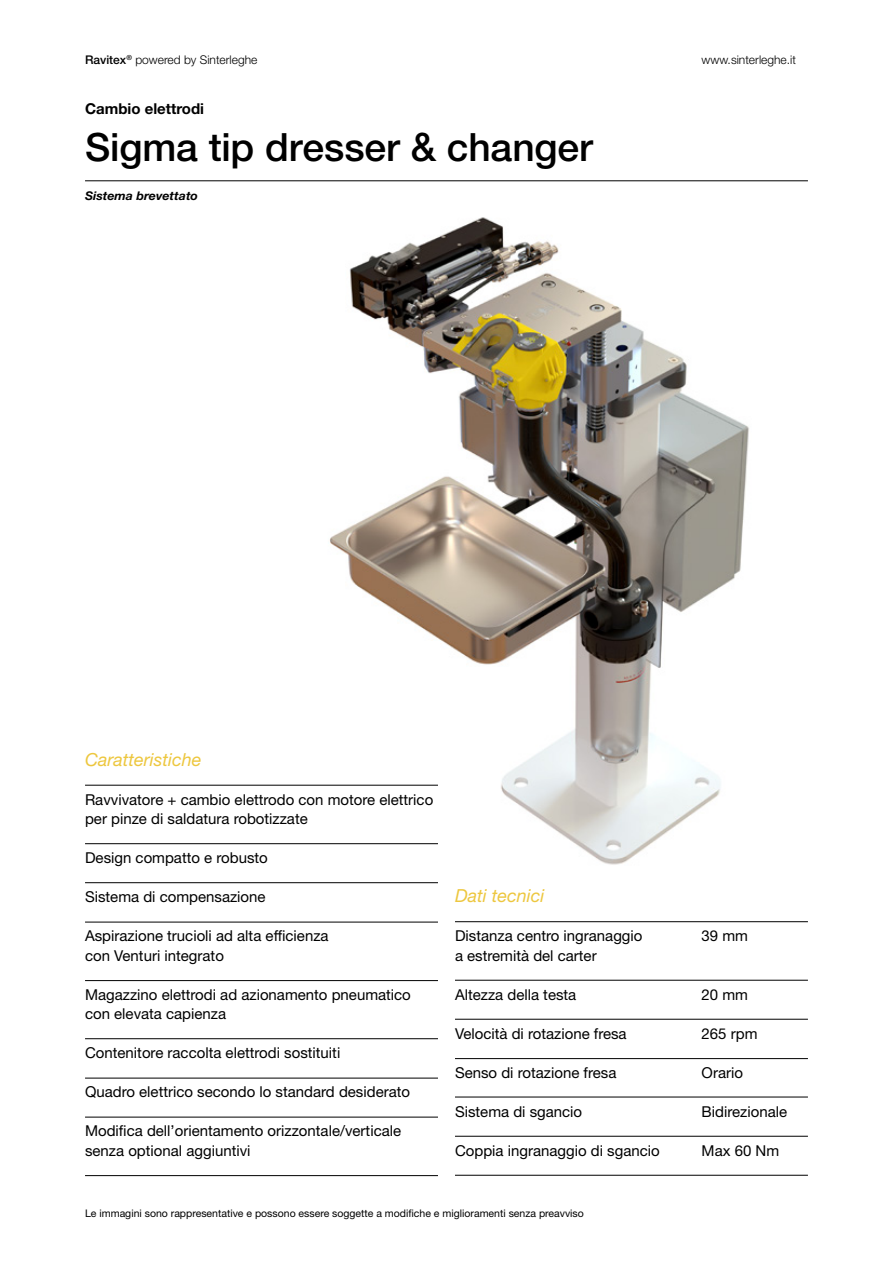
<style>
.page{position:relative;width:893px;height:1263px;background:#fff}
.page>*{position:absolute;margin:0;border:0;box-sizing:border-box;transform-origin:0 0}
.t1{font:500 39px "Helvetica Neue LT Std";letter-spacing:-.005em;color:#000}
.t2{font:italic 18px "Helvetica Neue LT Std";color:#edc73f}
.t3{font:15px/19.5px "Helvetica Neue LT Std";color:#000}
.t4{font:700 15px "Helvetica Neue LT Std";color:#000}
.t5{font:300 12px "Helvetica Neue LT Std";color:#000}
.t6{font:italic 700 12px "Helvetica Neue LT Std";color:#000;scale:1.04 1}
.t7{font:10.5px "Helvetica Neue LT Std";color:#000}
.s1{font-weight:500}
</style>
<div class="page">
<img style="left:104px;top:217px;width:645px;height:667px">
<hr style="left:85px;top:180px;width:723px;height:1px;background:#000">
<hr style="left:455px;top:921px;width:353px;height:1px;background:#000">
<hr style="left:85px;top:785px;width:353px;height:1px;background:#000">
<hr style="left:455px;top:980px;width:353px;height:1px;background:#000">
<hr style="left:85px;top:843px;width:353px;height:1px;background:#000">
<hr style="left:85px;top:1038px;width:353px;height:1px;background:#000">
<hr style="left:85px;top:1078px;width:353px;height:1px;background:#000">
<hr style="left:85px;top:1117px;width:353px;height:1px;background:#000">
<hr style="left:85px;top:1175px;width:353px;height:1px;background:#000">
<hr style="left:455px;top:1019px;width:353px;height:1px;background:#000">
<hr style="left:85px;top:882px;width:353px;height:1px;background:#000">
<hr style="left:455px;top:1058px;width:353px;height:1px;background:#000">
<hr style="left:455px;top:1097px;width:353px;height:1px;background:#000">
<hr style="left:455px;top:1175px;width:353px;height:1px;background:#000">
<hr style="left:455px;top:1136px;width:353px;height:1px;background:#000">
<hr style="left:85px;top:922px;width:353px;height:1px;background:#000">
<hr style="left:85px;top:980px;width:353px;height:1px;background:#000">
<p class="t5" style="left:85px;top:52px;width:174px"><span class="s1">Ravitex</span><sup>®</sup> powered by Sinterleghe</p>
<p class="t5" style="left:702px;top:52px;width:96px">www.sinterleghe.it</p>
<p class="t4" style="left:85px;top:99px;width:121px">Cambio elettrodi</p>
<h1 class="t1" style="left:85px;top:124px;width:509px">Sigma tip dresser &amp; changer</h1>
<p class="t6" style="left:85px;top:189px;width:110px">Sistema brevettato</p>
<p class="t2" style="left:85px;top:749px;width:118px">Caratteristiche</p>
<p class="t3" style="left:85px;top:789px;width:350px">Ravvivatore + cambio elettrodo con motore elettrico per pinze di saldatura robotizzate</p>
<p class="t3" style="left:85px;top:848px;width:184px">Design compatto e robusto</p>
<p class="t3" style="left:85px;top:887px;width:182px">Sistema di compensazione</p>
<p class="t3" style="left:85px;top:926px;width:245px">Aspirazione trucioli ad alta efficienza con Venturi integrato</p>
<p class="t3" style="left:85px;top:984px;width:327px">Magazzino elettrodi ad azionamento pneumatico con elevata capienza</p>
<p class="t3" style="left:85px;top:1043px;width:257px">Contenitore raccolta elettrodi sostituiti</p>
<p class="t3" style="left:85px;top:1082px;width:327px">Quadro elettrico secondo lo standard desiderato</p>
<p class="t3" style="left:85px;top:1121px;width:318px">Modifica dell’orientamento orizzontale/verticale senza optional aggiuntivi</p>
<p class="t2" style="left:455px;top:885px;width:91px">Dati tecnici</p>
<p class="t3" style="left:455px;top:926px;width:189px">Distanza centro ingranaggio a estremità del carter</p>
<p class="t3" style="left:455px;top:984px;width:123px">Altezza della testa</p>
<p class="t3" style="left:455px;top:1023px;width:173px">Velocità di rotazione fresa</p>
<p class="t3" style="left:455px;top:1062px;width:163px">Senso di rotazione fresa</p>
<p class="t3" style="left:455px;top:1101px;width:129px">Sistema di sgancio</p>
<p class="t3" style="left:455px;top:1140px;width:206px">Coppia ingranaggio di sgancio</p>
<p class="t7" style="left:85px;top:1206px;width:500px">Le immagini sono rappresentative e possono essere soggette a modifiche e miglioramenti senza preavviso</p>
<p class="t3" style="left:702px;top:926px;width:48px">39 mm</p>
<p class="t3" style="left:702px;top:984px;width:48px">20 mm</p>
<p class="t3" style="left:702px;top:1023px;width:57px">265 rpm</p>
<p class="t3" style="left:702px;top:1062px;width:43px">Orario</p>
<p class="t3" style="left:702px;top:1101px;width:87px">Bidirezionale</p>
<p class="t3" style="left:702px;top:1140px;width:79px">Max 60 Nm</p>
</div>
